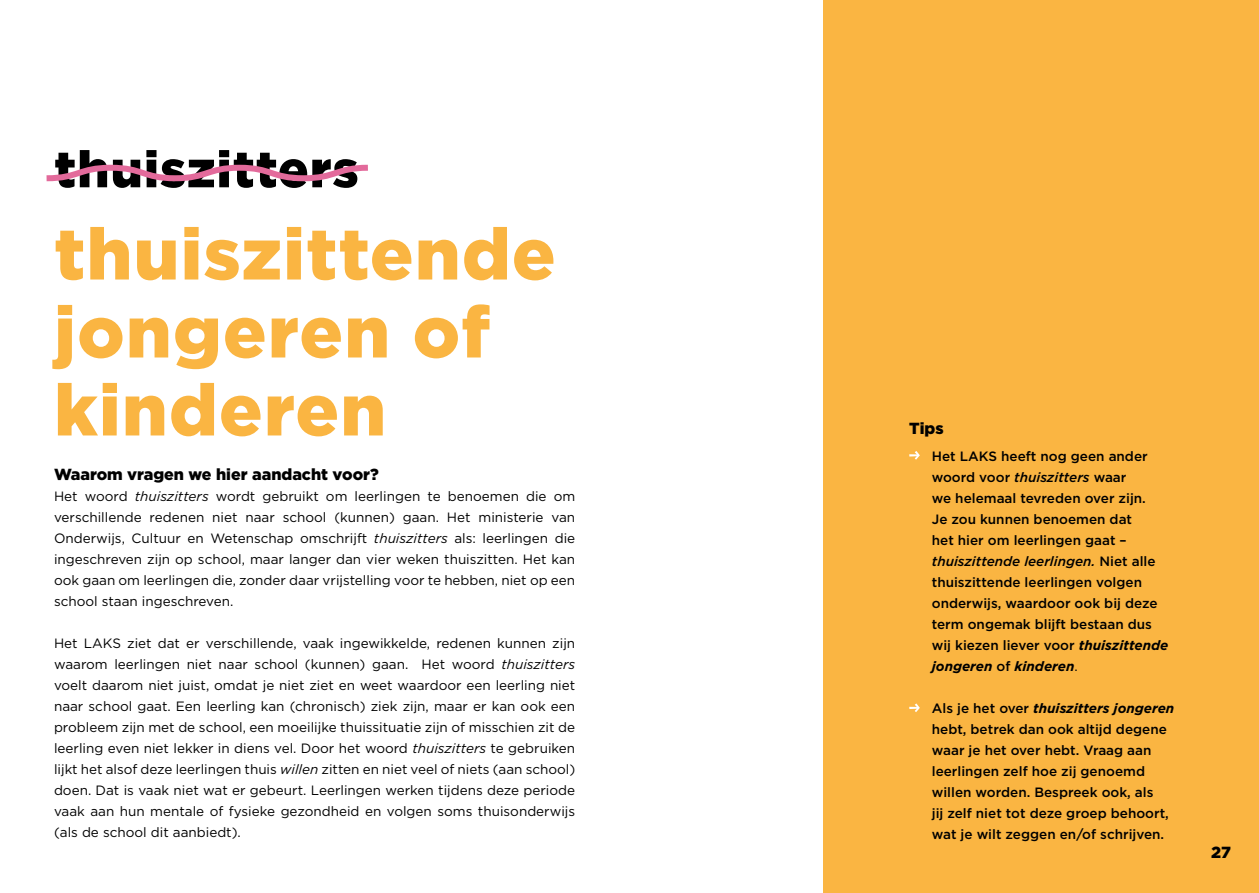
<style>
.page{position:relative;width:1259px;height:893px;background:#fff}
.page>*{position:absolute;margin:0;border:0;box-sizing:border-box;transform-origin:0 0}
.t1{font:900 72px/78px "Gotham";letter-spacing:.02em;color:#fab542}
.t2{font:900 51px "Gotham";letter-spacing:.02em;color:#000}
.t3{font:900 16.05px "Gotham";color:#000}
.t4{font:13.5px/21px "Gotham";color:#000;text-align:justify}
.t5{font:500 13.5px/21px "Gotham";color:#000}
.s1{font-style:italic}
.s2{font-weight:700;font-style:italic}
.s3{font-weight:400}
</style>
<div class="page">
<div style="left:824px;top:0;width:435px;height:893px;background:#fab542"></div>
<svg style="left:909px;top:451px;width:11px;height:9px"></svg>
<svg style="left:909px;top:703px;width:11px;height:9px"></svg>
<svg style="left:46px;top:164px;width:322px;height:18px"></svg>
<h2 class="t2" style="left:54px;top:134px;width:306px">thuiszitters</h2>
<h1 class="t1" style="left:54px;top:214px;width:503px">thuiszittende jongeren of kinderen</h1>
<p class="t3" style="left:54px;top:463px;width:326px">Waarom vragen we hier aandacht voor?</p>
<p class="t4" style="left:54px;top:486px;width:523px">Het woord <span class="s1">thuiszitters</span> wordt gebruikt om leerlingen te benoemen die om verschillende redenen niet naar school (kunnen) gaan. Het ministerie van Onderwijs, Cultuur en Wetenschap omschrijft <span class="s1">thuiszitters</span> als: leerlingen die ingeschreven zijn op school, maar langer dan vier weken thuiszitten. Het kan ook gaan om leerlingen die, zonder daar vrijstelling voor te hebben, niet op een school staan ingeschreven.</p>
<p class="t4" style="left:54px;top:633px;width:523px">Het LAKS ziet dat er verschillende, vaak ingewikkelde, redenen kunnen zijn waarom leerlingen niet naar school (kunnen) gaan. Het woord <span class="s1">thuiszitters </span>voelt daarom niet juist, omdat je niet ziet en weet waardoor een leerling niet naar school gaat. Een leerling kan (chronisch) ziek zijn, maar er kan ook een probleem zijn met de school, een moeilijke thuissituatie zijn of misschien zit de leerling even niet lekker in diens vel. Door het woord <span class="s1">thuiszitters</span> te gebruiken lijkt het alsof deze leerlingen thuis <span class="s1">willen</span> zitten en niet veel of niets (aan school) doen. Dat is vaak niet wat er gebeurt. Leerlingen werken tijdens deze periode vaak aan hun mentale of fysieke gezondheid en volgen soms thuisonderwijs (als de school dit aanbiedt).</p>
<p class="t3" style="left:909px;top:417px;width:36px">Tips</p>
<p class="t5" style="left:932px;top:445px;width:238px">Het LAKS heeft nog geen ander woord voor <span class="s1">thuiszitters</span> waar<br>we helemaal tevreden over zijn.<br>Je zou kunnen benoemen dat<br>het hier om leerlingen gaat – <span class="s1">thuiszittende leerlingen.</span> Niet alle thuiszittende leerlingen volgen onderwijs, waardoor ook bij deze term ongemak blijft bestaan dus wij kiezen liever voor <span class="s2">thuiszittende jongeren</span> of <span class="s2">kinderen</span><span class="s3">.</span></p>
<p class="t5" style="left:932px;top:697px;width:244px">Als je het over <span class="s2">thuiszitters jongeren </span>hebt, betrek dan ook altijd degene waar je het over hebt. Vraag aan leerlingen zelf hoe zij genoemd willen worden. Bespreek ook, als<br>jij zelf niet tot deze groep behoort, wat je wilt zeggen en/of schrijven.</p>
<p class="t3" style="left:1211px;top:842px;width:21px">27</p>
</div>
